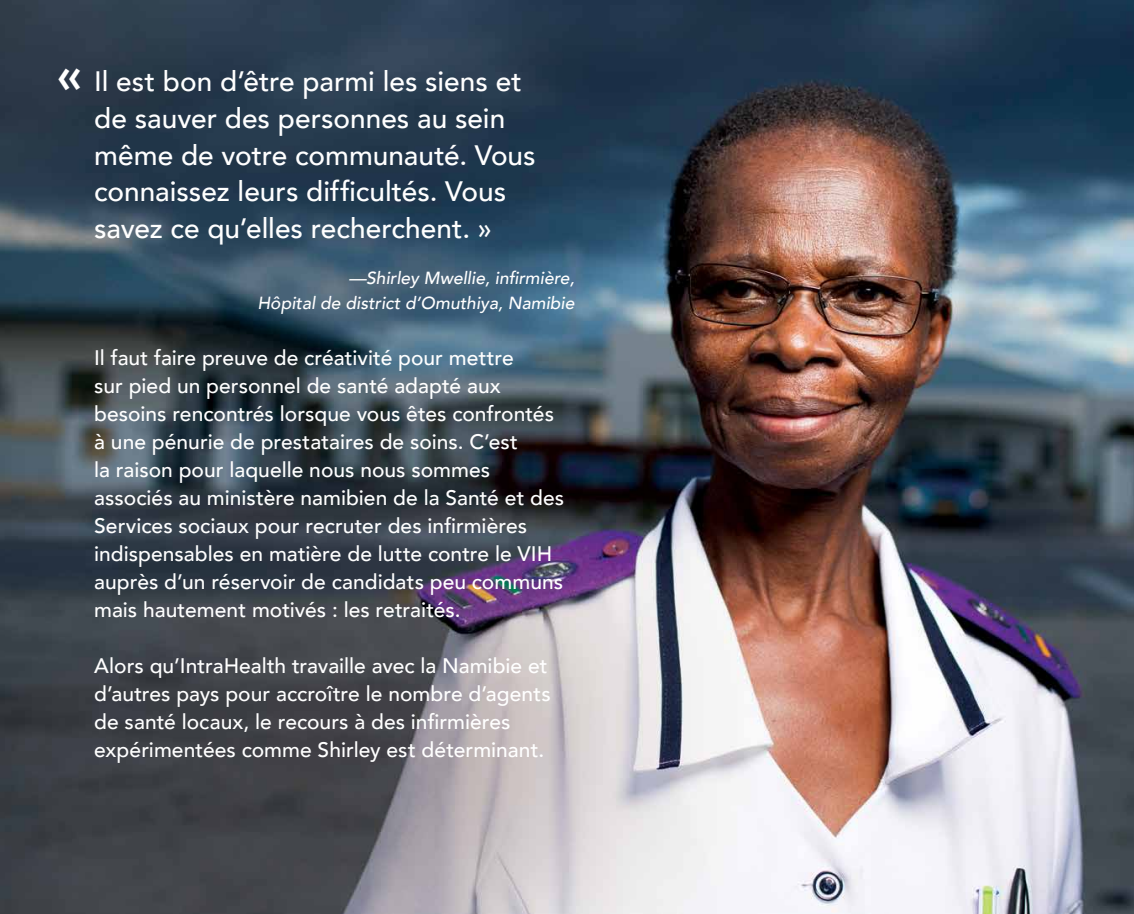
<style>
.page{position:relative;width:1134px;height:914px;background:#fff}
.page>*{position:absolute;margin:0;border:0;box-sizing:border-box;transform-origin:0 0}
.t1{font:800 47.95px "Avenir";color:#fff}
.t2{font:500 28px/36.8px "Avenir";color:#fff}
.t3{font:500 21px/28px "Avenir";color:#fff}
.t4{font:italic 500 17.5px/25.2px "Avenir";color:#fff;text-align:right}
</style>
<div class="page">
<img style="left:0;top:0;width:1134px;height:914px">
<h1 class="t1" style="left:57px;top:37px;width:26px">«</h1>
<h2 class="t2" style="left:94px;top:61px;width:443px">Il est bon d’être parmi les siens et de sauver des personnes au sein même de votre communauté. Vous connaissez leurs difficultés. Vous savez ce qu’elles recherchent. »</h2>
<p class="t4" style="left:257px;top:265px;width:319px">—Shirley Mwellie, infirmière,<br>Hôpital de district d’Omuthiya, Namibie</p>
<p class="t3" style="left:94px;top:342px;width:472px">Il faut faire preuve de créativité pour mettre<br>sur pied un personnel de santé adapté aux besoins rencontrés lorsque vous êtes confrontés à une pénurie de prestataires de soins. C’est<br>la raison pour laquelle nous nous sommes associés au ministère namibien de la Santé et des Services sociaux pour recruter des infirmières indispensables en matière de lutte contre le VIH auprès d’un réservoir de candidats peu communs mais hautement motivés : les retraités.</p>
<p class="t3" style="left:94px;top:650px;width:458px">Alors qu’IntraHealth travaille avec la Namibie et d’autres pays pour accroître le nombre d’agents de santé locaux, le recours à des infirmières expérimentées comme Shirley est déterminant.</p>
</div>
